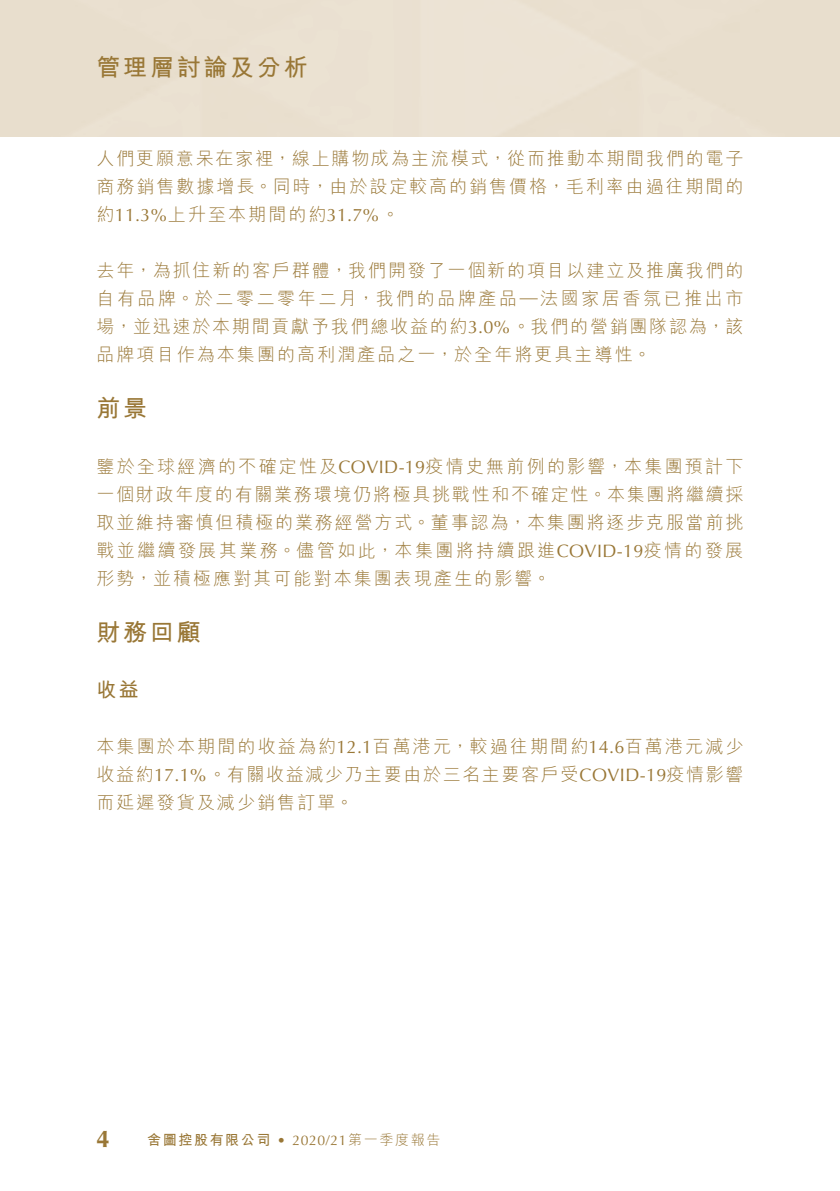
<style>
.page{position:relative;width:840px;height:1191px;background:#fff}
.page>*{position:absolute;margin:0;border:0;box-sizing:border-box;transform-origin:0 0}
._03_H1{font:700 24px "M Hei HK";letter-spacing:.115em;color:#997736}
.t1{font:700 24px "Optima LT Std";color:#997736}
._04___H2{font:700 20px "M Hei HK";color:#997736}
._01_Body_Text{font:300 18px/28px "M Hei HK";letter-spacing:.115em;color:#997736;text-align:justify}
.t2{font:700 14px "M Hei HK";letter-spacing:.115em;color:#997736}
.s1{font-family:"Optima LT Std";font-weight:400}
.s2{font-family:"Optima LT Std"}
.s3{font-weight:300}
</style>
<div class="page">
<h1 class="_03_H1" style="left:96px;top:49px;width:213px">管理層討論及分析</h1>
<p class="_01_Body_Text" style="left:96px;top:144px;width:648px">人們更願意呆在家裡，線上購物成為主流模式，從而推動本期間我們的電子商務銷售數據增長。同時，由於設定較高的銷售價格，毛利率由過往期間的約<span class="s1">11.3%</span>上升至本期間的約<span class="s1">31.7%</span>。</p>
<p class="_01_Body_Text" style="left:96px;top:256px;width:648px">去年，為抓住新的客戶群體，我們開發了一個新的項目以建立及推廣我們的自有品牌。於二零二零年二月，我們的品牌產品<span class="s1">—</span>法國家居香氛已推出市場，並迅速於本期間貢獻予我們總收益的約<span class="s1">3.0%</span>。我們的營銷團隊認為，該品牌項目作為本集團的高利潤產品之一，於全年將更具主導性。</p>
<p class="_03_H1" style="left:96px;top:391px;width:52px">前景</p>
<p class="_01_Body_Text" style="left:96px;top:452px;width:648px">鑒於全球經濟的不確定性及<span class="s1">COVID-19</span>疫情史無前例的影響，本集團預計下一個財政年度的有關業務環境仍將極具挑戰性和不確定性。本集團將繼續採取並維持審慎但積極的業務經營方式。董事認為，本集團將逐步克服當前挑戰並繼續發展其業務。儘管如此，本集團將持續跟進<span class="s1">COVID-19</span>疫情的發展形勢，並積極應對其可能對本集團表現產生的影響。</p>
<p class="_03_H1" style="left:96px;top:615px;width:106px">財務回顧</p>
<p class="_04___H2" style="left:96px;top:675px;width:44px">收益</p>
<p class="_01_Body_Text" style="left:96px;top:732px;width:648px">本集團於本期間的收益為約<span class="s1">12.1</span>百萬港元，較過往期間約<span class="s1">14.6</span>百萬港元減少收益約<span class="s1">17.1%</span>。有關收益減少乃主要由於三名主要客戶受<span class="s1">COVID-19</span>疫情影響而延遲發貨及減少銷售訂單。</p>
<h1 class="t1" style="left:96px;top:1125px;width:15px">4</h1>
<p class="t2" style="left:147px;top:1129px;width:294px">舍圖控股有限公司 <span class="s2">•</span> <span class="s1">2020/21</span><span class="s3">第一季度報告</span></p>
</div>
